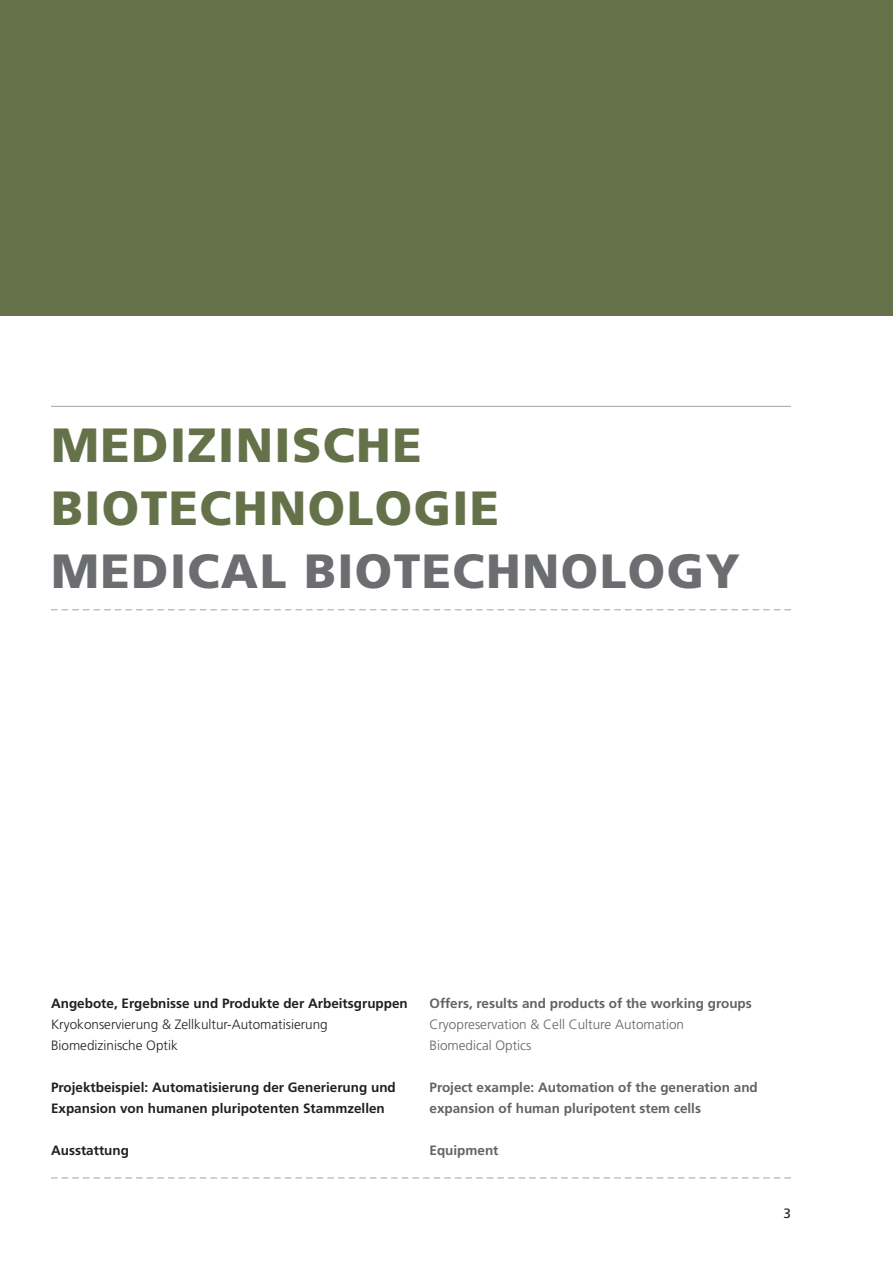
<style>
.page{position:relative;width:893px;height:1263px;background:#fff}
.page>*{position:absolute;margin:0;border:0;box-sizing:border-box;transform-origin:0 0}
.t1{font:900 48px/63px "Frutiger LT Std";letter-spacing:.03em;color:#657249}
.t2{font:900 48px "Frutiger LT Std";color:#6c6d70}
.t3{font:700 13.5px/21px "Frutiger LT Std";color:#231f20}
.t4{font:700 13.5px/21px "Frutiger LT Std";color:#636366}
.t5{font:300 13.5px/21px "Frutiger LT Std";color:#231f20}
.t6{font:300 13.5px/21px "Frutiger LT Std";color:#636366}
.t7{font:13.5px "Frutiger LT Std";color:#231f20}
</style>
<div class="page">
<div style="left:0;top:0;width:893px;height:315px;background:#657249"></div>
<svg style="left:51px;top:1177px;width:740px;height:1px"></svg>
<hr style="left:51px;top:406px;width:740px;height:1px;background:#a0a3a9">
<svg style="left:51px;top:609px;width:740px;height:1px"></svg>
<h1 class="t1" style="left:51px;top:414px;width:450px">MEDIZINISCHE<br>BIOTECHNOLOGIE</h1>
<h1 class="t2" style="left:51px;top:542px;width:80px">MEDIC</h1>
<h1 class="t2" style="left:221px;top:542px;width:151px">AL BIOTECHNOLOG</h1>
<h1 class="t2" style="left:705px;top:542px;width:36px">Y</h1>
<p class="t3" style="left:51px;top:993px;width:358px">Angebote, Ergebnisse und Produkte der Arbeitsgruppen</p>
<p class="t5" style="left:51px;top:1014px;width:278px">Kryokonservierung &amp; Zellkultur-Automatisierung<br>Biomedizinische Optik</p>
<p class="t3" style="left:51px;top:1077px;width:346px">Projektbeispiel: Automatisierung der Generierung und<br>Expansion von humanen pluripotenten Stammzellen</p>
<p class="t3" style="left:51px;top:1140px;width:79px">Ausstattung</p>
<p class="t4" style="left:429px;top:993px;width:324px">Offers, results and products of the working groups</p>
<p class="t6" style="left:429px;top:1014px;width:256px">Cryopreservation &amp; Cell Culture Automation<br>Biomedical Optics</p>
<p class="t4" style="left:429px;top:1077px;width:330px">Project example: Automation of the generation and expansion of human pluripotent stem cells</p>
<p class="t4" style="left:429px;top:1140px;width:71px">Equipment</p>
<p class="t7" style="left:783px;top:1205px;width:9px">3</p>
</div>
